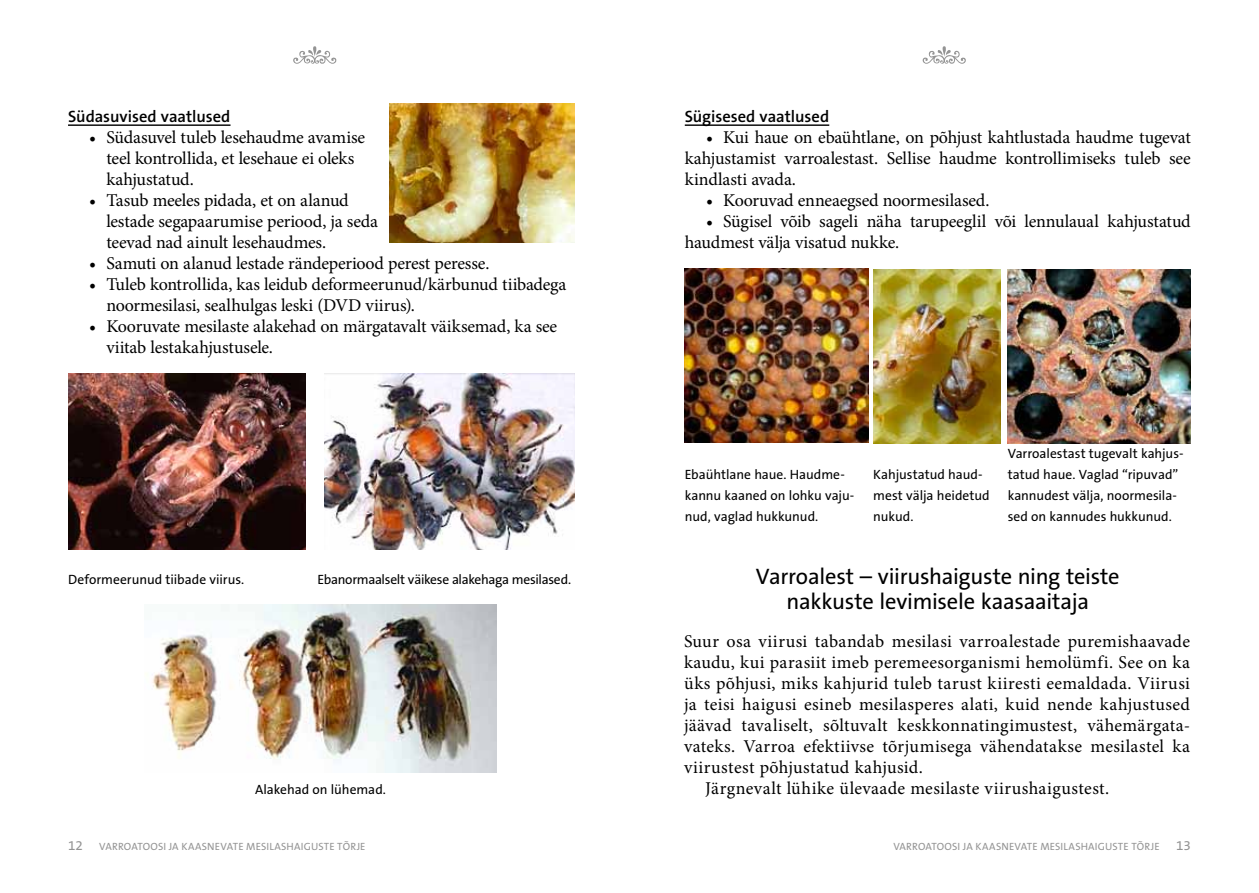
<style>
.page{position:relative;width:1259px;height:893px;background:#fff}
.page>*{position:absolute;margin:0;border:0;box-sizing:border-box;transform-origin:0 0}
.t1{font:22.5px/25.5px "The Sans B5 Plain";letter-spacing:-.015em;color:#000;text-align:center}
.t2{font:18px/21px "Minion Pro";letter-spacing:.005em;color:#000}
.t3{font:18px/21px "Minion Pro";letter-spacing:-.015em;color:#000}
.t4{font:18px "Minion Pro";letter-spacing:.025em;color:#000}
.t5{font:600 16.5px "The Sans B6";color:#000}
.t6{font:13.5px/21px "The Sans B5 Plain";letter-spacing:-.005em;color:#000}
.t7{font:13.5px "The Sans B5 Plain";letter-spacing:-.025em;color:#000}
.t8{font:10.5px "The Sans B5 Plain";letter-spacing:.015em;color:#949494}
.s1{font-size:13.5px}
</style>
<div class="page">
<svg style="left:293px;top:46px;width:44px;height:18px"></svg>
<svg style="left:922px;top:46px;width:44px;height:18px"></svg>
<hr style="left:68px;top:124px;width:162px;height:2px;background:#000">
<img style="left:68px;top:374px;width:237px;height:176px">
<img style="left:389px;top:104px;width:185px;height:138px">
<img style="left:324px;top:374px;width:250px;height:176px">
<img style="left:152px;top:605px;width:344px;height:168px">
<hr style="left:685px;top:124px;width:144px;height:2px;background:#000">
<img style="left:685px;top:269px;width:183px;height:174px">
<img style="left:873px;top:269px;width:128px;height:175px">
<img style="left:1007px;top:269px;width:184px;height:175px">
<p class="t5" style="left:68px;top:108px;width:164px">Südasuvised vaatlused</p>
<p class="t3" style="left:106px;top:127px;width:260px;text-indent:-17px">• Südasuvel tuleb lesehaudme avamise teel kontrollida, et lesehaue ei oleks kahjustatud.</p>
<p class="t2" style="left:106px;top:190px;width:273px;text-indent:-17px">• Tasub meeles pidada, et on alanud lestade segapaarumise periood, ja seda teevad nad ainult lesehaudmes.</p>
<p class="t2" style="left:89px;top:253px;width:402px">• Samuti on alanud lestade rändeperiood perest peresse.</p>
<p class="t3" style="left:106px;top:274px;width:461px;text-indent:-17px">• Tuleb kontrollida, kas leidub deformeerunud/kärbunud tiibadega noormesilasi, sealhulgas leski (DVD viirus).</p>
<p class="t2" style="left:106px;top:316px;width:452px;text-indent:-17px">• Kooruvate mesilaste alakehad on märgatavalt väiksemad, ka see viitab lestakahjustusele.</p>
<p class="t6" style="left:68px;top:569px;width:178px">Deformeerunud tiibade viirus.</p>
<p class="t7" style="left:317px;top:572px;width:255px">Ebanormaalselt väikese alakehaga mesilased.</p>
<p class="t6" style="left:255px;top:779px;width:132px">Alakehad on lühemad.</p>
<p class="t5" style="left:685px;top:108px;width:146px">Sügisesed vaatlused</p>
<p class="t2" style="left:685px;top:127px;width:507px;text-align:justify;text-indent:21px">• Kui haue on ebaühtlane, on põhjust kahtlustada haudme tugevat kahjustamist varroalestast. Sellise haudme kontrollimiseks tuleb see kindlasti avada.</p>
<p class="t2" style="left:706px;top:190px;width:285px">• Kooruvad enneaegsed noormesilased.</p>
<p class="t2" style="left:685px;top:211px;width:507px;text-indent:21px">• Sügisel võib sageli näha tarupeeglil või lennulaual kahjustatud haudmest välja visatud nukke.</p>
<p class="t6" style="left:685px;top:464px;width:171px">Ebaühtlane haue. Haudme&shy;kannu kaaned on lohku vaju&shy;nud, vaglad hukkunud.</p>
<p class="t6" style="left:873px;top:464px;width:118px">Kahjustatud haud&shy;mest välja heidetud nukud.</p>
<p class="t6" style="left:1007px;top:443px;width:177px">Varroalestast tugevalt kahjus&shy;tatud haue. Vaglad “ripuvad” kannudest välja, noormesila&shy;sed on kannudes hukkunud.</p>
<p class="t1" style="left:756px;top:564px;width:365px">Varroalest – viirushaiguste ning teiste nakkuste levimisele kaasaaitaja</p>
<p class="t2" style="left:684px;top:631px;width:507px">Suur osa viirusi tabandab mesilasi varroalestade puremishaavade</p>
<p class="t2" style="left:684px;top:652px;width:507px">kaudu, kui parasiit imeb peremeesorganismi hemolümfi. See on ka</p>
<p class="t4" style="left:684px;top:671px;width:507px">üks põhjusi, miks kahjurid tuleb tarust kiiresti eemaldada. Viirusi</p>
<p class="t2" style="left:684px;top:694px;width:507px">ja teisi haigusi esineb mesilasperes alati, kuid nende kahjustused</p>
<p class="t2" style="left:684px;top:715px;width:507px">jäävad tavaliselt, sõltuvalt keskkonnatingimustest, vähemärgata-</p>
<p class="t2" style="left:684px;top:736px;width:507px">vateks. Varroa efektiivse tõrjumisega vähendatakse mesilastel ka</p>
<p class="t2" style="left:684px;top:757px;width:240px">viirustest põhjustatud kahjusid.</p>
<p class="t2" style="left:705px;top:778px;width:405px">Järgnevalt lühike ülevaade mesilaste viirushaigustest.</p>
<p class="t8" style="left:68px;top:841px;width:299px"><span class="s1">12</span> VARROATOOSI JA KAASNEVATE MESILASHAIGUSTE TÕRJE</p>
<p class="t8" style="left:893px;top:841px;width:299px">VARROATOOSI JA KAASNEVATE MESILASHAIGUSTE TÕRJE <span class="s1">13</span></p>
</div>
